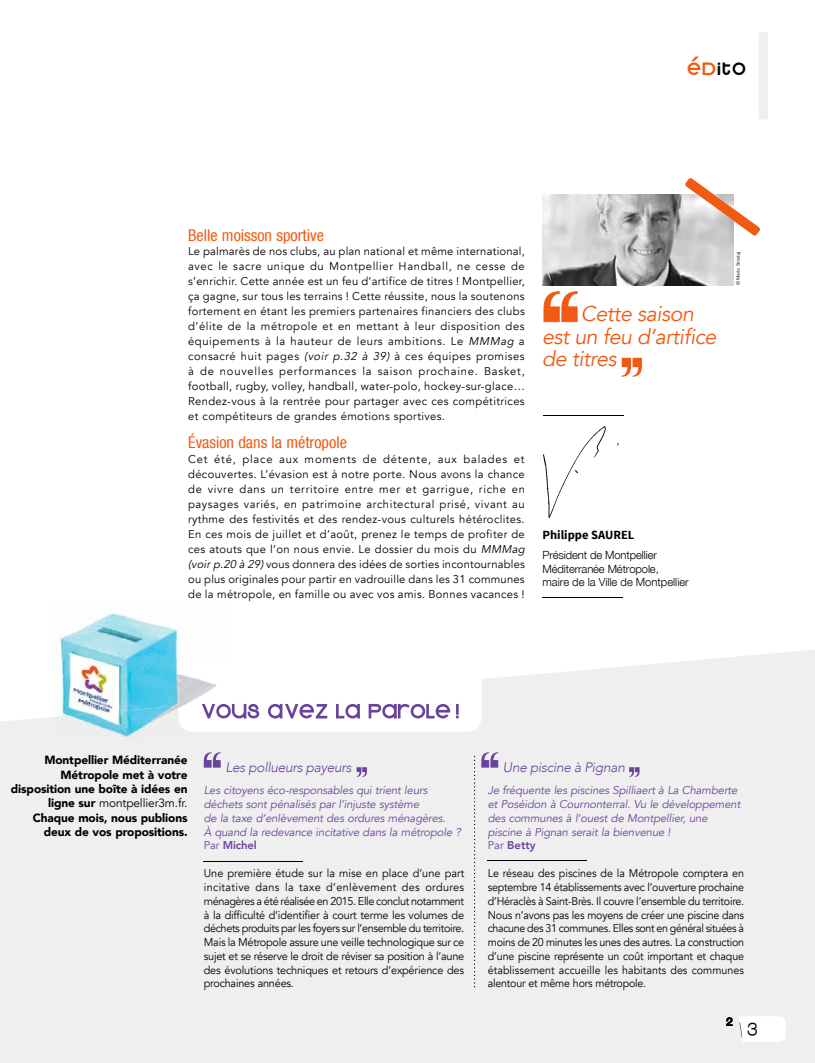
<style>
.page{position:relative;width:815px;height:1063px;background:#fff}
.page>*{position:absolute;margin:0;border:0;box-sizing:border-box;transform-origin:0 0}
.t1{font:22.5px "Kravitz Thermal";color:#000}
.t2{font:italic 21.38px/22.5px "Avenir";letter-spacing:-.02em;color:#f15a12}
.t3{font:20px "Kravitz Extra Thermal";letter-spacing:.07em;color:#000}
.t4{font:16.25px "Helvetica Neue Regular 2";color:#f15a12}
.t5{font:italic 300 13.75px "Avenir";letter-spacing:-.02em;color:#6a439c}
.t6{font:13.75px "Kravitz Extra Thermal";color:#000}
.t7{font:700 12.5px "Source Sans Pro";color:#000}
.t8{font:900 11.88px/14.4px "Avenir";letter-spacing:-.01em;color:#000;text-align:right}
.t9{font:11.25px/15px "Avenir";letter-spacing:.03em;color:#000;text-align:justify}
.t10{font:11.25px/13.8px "Avenir";letter-spacing:.03em;color:#000;text-align:justify;scale:.95 1}
.t11{font:italic 11.25px/13.8px "Avenir";letter-spacing:-.01em;color:#6a439c}
.t12{font:300 11.25px/13.5px "Helvetica Neue";letter-spacing:-.01em;color:#000}
.t13{font:5px "Avenir";letter-spacing:-.02em;color:#000}
.s1{color:#f15a12}
.s2{font-style:italic}
.s3{font-weight:400}
.s4{font-style:normal}
.s5{font-weight:800;font-style:normal}
</style>
<div class="page">
<div style="left:0;top:650px;width:815px;height:413px;background:#efefef"></div>
<div style="left:0;top:0;width:118px;height:709px;background:#fff"></div>
<svg style="left:622px;top:358px;width:20px;height:19px"></svg>
<img style="left:543px;top:426px;width:76px;height:92px">
<hr style="left:543px;top:415px;width:81px;height:1px;background:#000">
<hr style="left:542px;top:597px;width:81px;height:1px;background:#000">
<div style="left:178px;top:665px;width:304px;height:67px;background:#fff;border-radius:15px"></div>
<img style="left:118px;top:614px;width:114px;height:92px">
<img style="left:53px;top:706px;width:179px;height:35px">
<img style="left:53px;top:613px;width:65px;height:96px">
<img style="left:178px;top:665px;width:54px;height:67px">
<svg style="left:202px;top:704px;width:57px;height:14px"></svg>
<svg style="left:268px;top:704px;width:59px;height:14px"></svg>
<svg style="left:336px;top:704px;width:24px;height:14px"></svg>
<svg style="left:369px;top:704px;width:81px;height:14px"></svg>
<svg style="left:456px;top:704px;width:3px;height:14px"></svg>
<svg style="left:481px;top:752px;width:17px;height:16px"></svg>
<svg style="left:204px;top:752px;width:17px;height:16px"></svg>
<svg style="left:357px;top:767px;width:10px;height:10px"></svg>
<svg style="left:629px;top:767px;width:10px;height:10px"></svg>
<hr style="left:488px;top:860px;width:99px;height:1px;background:#000">
<hr style="left:204px;top:861px;width:99px;height:1px;background:#000">
<svg style="left:474px;top:756px;width:1px;height:231px"></svg>
<svg style="left:544px;top:291px;width:34px;height:31px"></svg>
<svg style="left:759px;top:32px;width:9px;height:87px"></svg>
<img style="left:542px;top:195px;width:191px;height:90px">
<svg style="left:685px;top:178px;width:75px;height:58px"></svg>
<svg style="left:735px;top:982px;width:80px;height:81px"></svg>
<h3 class="t3" style="left:687px;top:56px;width:60px"><span class="s1">éd</span>ito</h3>
<h3 class="t4" style="left:188px;top:228px;width:137px">Belle moisson sportive</h3>
<p class="t9" style="left:188px;top:244px;width:338px">Le palmarès de nos clubs, au plan national et même international, avec le sacre unique du Montpellier Handball, ne cesse de s’enrichir. Cette année est un feu d’artifice de titres ! Montpellier, ça gagne, sur tous les terrains ! Cette réussite, nous la soutenons fortement en étant les premiers partenaires financiers des clubs d’élite de la métropole et en mettant à leur disposition des équipements à la hauteur de leurs ambitions. Le <span class="s2">MMMag</span> a consacré huit pages <span class="s2">(voir p.32 à 39)</span> à ces équipes promises à de nouvelles performances la saison prochaine. Basket, football, rugby, volley, handball, water-polo, hockey-sur-glace… Rendez-vous à la rentrée pour partager avec ces compétitrices et compétiteurs de grandes émotions sportives.</p>
<h3 class="t4" style="left:188px;top:436px;width:160px">Évasion dans la métropole</h3>
<p class="t9" style="left:188px;top:452px;width:341px;text-align:left">Cet été, place aux moments de détente, aux balades et découvertes. L’évasion est à notre porte. Nous avons la chance de vivre dans un territoire entre mer et garrigue, riche en paysages variés, en patrimoine architectural prisé, vivant au rythme des festivités et des rendez-vous culturels hétéroclites.<br>En ces mois de juillet et d’août, prenez le temps de profiter de ces atouts que l’on nous envie. Le dossier du mois du <span class="s2">MMMag (voirp.20 à 29)</span>vous donnera des idées de sorties incontournables ou plus originales pour partir en vadrouille dans les 31 communes de la métropole, en famille ou avec vos amis. Bonnes vacances !</p>
<h2 class="t2" style="left:542px;top:303px;width:176px;text-indent:39px">Cette saison est un feu d’artifice de titres</h2>
<p class="t7" style="left:542px;top:527px;width:93px">Philippe SAUREL</p>
<p class="t12" style="left:542px;top:549px;width:148px">Président de Montpellier<br>Méditerranée Métropole,<br>maire de la Ville de Montpellier</p>
<p class="t13" style="left:735px;top:285px;width:35px;rotate:-90deg">© Mario Sinistaj</p>
<p class="t8" style="left:11px;top:753px;width:178px">Montpellier Méditerranée<br>Métropole met à votre disposition une boîte à idées en ligne sur <span class="s3">montpellier3m.fr.<br></span>Chaque mois, nous publions deux de vos propositions.</p>
<p class="t5" style="left:226px;top:759px;width:128px">Les pollueurs payeurs</p>
<p class="t5" style="left:503px;top:759px;width:124px">Une piscine à Pignan</p>
<p class="t11" style="left:204px;top:784px;width:259px">Les citoyens éco-responsables qui trient leurs déchets sont pénalisés par l’injuste système<br>de la taxe d’enlèvement des ordures ménagères.<br>À quand la redevance incitative dans la métropole ?<br><span class="s4">Par</span> <span class="s5">Michel</span></p>
<p class="t11" style="left:488px;top:784px;width:254px">Je fréquente les piscines Spilliaert à La Chamberte et Poséidon à Cournonterral. Vu le développement des communes à l’ouest de Montpellier, une piscine à Pignan serait la bienvenue !<br><span class="s4">Par</span> <span class="s5">Betty</span></p>
<p class="t10" style="left:488px;top:867px;width:271px">Le réseau des piscines de la Métropole comptera en septembre 14 établissements avec l’ouverture prochaine d’Héraclès à Saint-Brès. Il couvre l’ensemble du territoire.<br>Nous n’avons pas les moyens de créer une piscine dans chacune des 31 communes. Elles sont en général situées à moins de 20 minutes les unes des autres. La construction d’une piscine représente un coût important et chaque établissement accueille les habitants des communes alentour et même hors métropole.</p>
<p class="t9" style="left:204px;top:867px;width:262px;line-height:13.8px">Une première étude sur la mise en place d’une part incitative dans la taxe d’enlèvement des ordures ménagères a été réalisée en 2015. Elle conclut notamment à la difficulté d’identifier à court terme les volumes de déchets produits par les foyers sur l’ensemble du territoire.<br>Mais la Métropole assure une veille technologique sur ce sujet et se réserve le droit de réviser sa position à l’aune des évolutions techniques et retours d’expérience des prochaines années.</p>
<p class="t6" style="left:726px;top:1012px;width:8px">2</p>
<h1 class="t1" style="left:747px;top:1017px;width:12px">3</h1>
</div>
